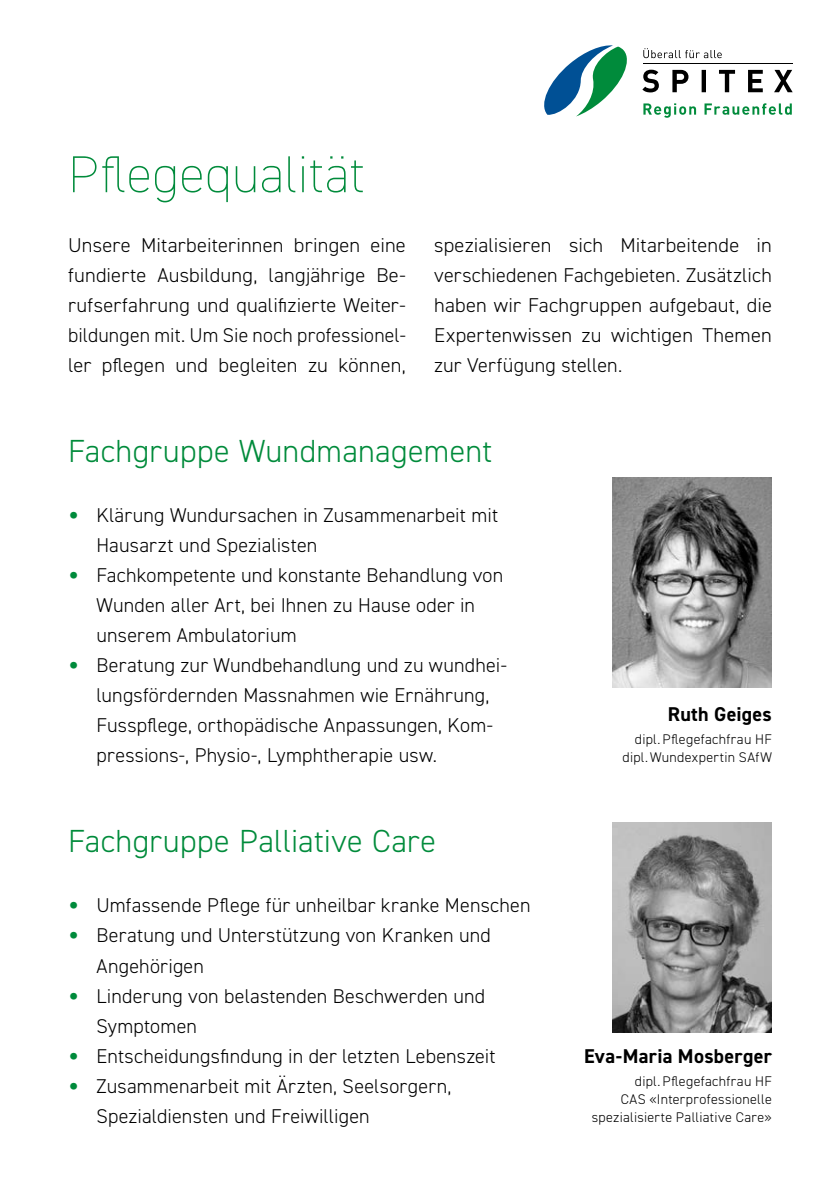
<style>
.page{position:relative;width:840px;height:1191px;background:#fff}
.page>*{position:absolute;margin:0;border:0;box-sizing:border-box;transform-origin:0 0}
.t1{font:200 52px "DIN2014";letter-spacing:.005em;color:#008b3b}
.t2{font:300 32px "DIN2014";letter-spacing:.01em;color:#008b3b}
.t3{font:300 20px/30px "DIN2014";letter-spacing:.01em;color:#000}
.t4{font:700 20px "DIN2014";letter-spacing:.015em;color:#000}
.t5{font:300 14px/18px "DIN2014";letter-spacing:.02em;color:#000;text-align:right}
.s1{font-family:"Futura Std";font-size:18px;color:#008b3b}
</style>
<div class="page">
<svg style="left:544px;top:45px;width:83px;height:71px"></svg>
<svg style="left:642px;top:70px;width:150px;height:22px"></svg>
<hr style="left:643px;top:64px;width:149px;height:1px;background:#000">
<svg style="left:643px;top:48px;width:78px;height:10px"></svg>
<svg style="left:643px;top:103px;width:148px;height:15px"></svg>
<img style="left:612px;top:477px;width:159px;height:210px">
<img style="left:612px;top:822px;width:159px;height:210px">
<h1 class="t1" style="left:68px;top:143px;width:298px">Pflegequalität</h1>
<p class="t3" style="left:68px;top:230px;width:339px;text-align:justify">Unsere Mitarbeiterinnen bringen eine fundierte Ausbildung, langjährige Be&shy;rufserfahrung und qualifizierte Weiter&shy;bildungen mit. Um Sie noch professionel&shy;ler pflegen und begleiten zu können,</p>
<p class="t3" style="left:434px;top:230px;width:339px;text-align:justify">spezialisieren sich Mitarbeitende in verschiedenen Fachgebieten. Zusätzlich haben wir Fachgruppen aufgebaut, die Expertenwissen zu wichtigen Themen zur Verfügung stellen.</p>
<h2 class="t2" style="left:68px;top:432px;width:425px">Fachgruppe Wundmanagement</h2>
<p class="t3" style="left:96px;top:500px;width:403px;text-indent:-28px"><span class="s1">•</span> Klärung Wundursachen in Zusammenarbeit mit<br>Hausarzt und Spezialisten</p>
<p class="t3" style="left:96px;top:560px;width:408px;text-indent:-28px"><span class="s1">•</span> Fachkompetente und konstante Behandlung von<br>Wunden aller Art, bei Ihnen zu Hause oder in unserem Ambulatorium</p>
<p class="t3" style="left:96px;top:650px;width:411px;text-indent:-28px"><span class="s1">•</span> Beratung zur Wundbehandlung und zu wundhei&shy;lungsfördernden Massnahmen wie Ernährung, Fusspflege, orthopädische Anpassungen, Kom&shy;pressions-, Physio-, Lymphtherapie usw.</p>
<h2 class="t2" style="left:68px;top:822px;width:369px">Fachgruppe Palliative Care</h2>
<p class="t3" style="left:68px;top:890px;width:464px"><span class="s1">•</span> Umfassende Pflege für unheilbar kranke Menschen</p>
<p class="t3" style="left:96px;top:920px;width:395px;text-indent:-28px"><span class="s1">•</span> Beratung und Unterstützung von Kranken und<br>Angehörigen</p>
<p class="t3" style="left:96px;top:980px;width:390px;text-indent:-28px"><span class="s1">•</span> Linderung von belastenden Beschwerden und<br>Symptomen</p>
<p class="t3" style="left:68px;top:1040px;width:429px"><span class="s1">•</span> Entscheidungsfindung in der letzten Lebenszeit</p>
<p class="t3" style="left:96px;top:1070px;width:356px;text-indent:-28px"><span class="s1">•</span> Zusammenarbeit mit Ärzten, Seelsorgern,<br>Spezialdiensten und Freiwilligen</p>
<p class="t4" style="left:667px;top:700px;width:105px">Ruth Geiges</p>
<p class="t5" style="left:622px;top:730px;width:151px">dipl.Pflegefachfrau HF dipl. Wundexpertin SAfW</p>
<p class="t4" style="left:583px;top:1042px;width:189px">Eva-Maria Mosberger</p>
<p class="t5" style="left:591px;top:1072px;width:181px">dipl.Pflegefachfrau HF<br>CAS «Interprofessionelle spezialisierte Palliative Care»</p>
</div>
